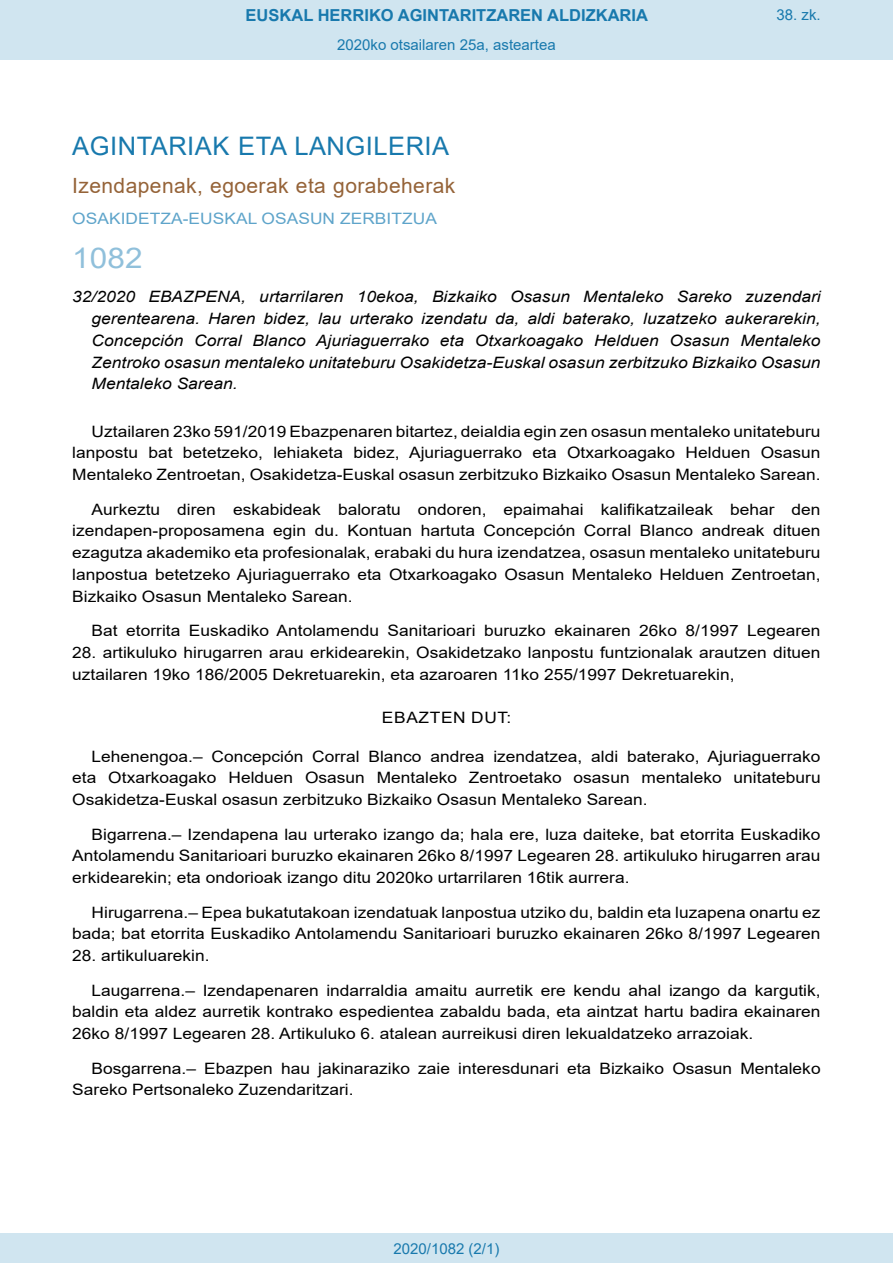
<style>
.page{position:relative;width:893px;height:1263px;background:#fff}
.page>*{position:absolute;margin:0;border:0;box-sizing:border-box;transform-origin:0 0}
.BOPVOrden{font:28.5px "Arial";color:#90c0db;scale:1.11 1}
.BOPVSeccion{font:25.5px "Arial";letter-spacing:.02em;color:#1879ad}
.BOPVSubseccion{font:21px "Arial";letter-spacing:.02em;color:#956338}
.t1{font:700 16.5px "Arial";color:#1879ad}
.BOPVDetalle{font:15.6px/21.8px "Arial";color:#000;text-align:justify;scale:1.11 1}
.BOPVTitulo{font:italic 15.6px/21.8px "Arial";color:#000;text-align:justify;scale:1.11 1}
.BOPVOrganismo{font:15.6px "Arial";letter-spacing:.005em;color:#5ea4ca;scale:1.11 1}
.BOPVClave{font:15.6px "Arial";letter-spacing:.035em;color:#000;scale:1.11 1}
.Paginacion_Centro{font:15px "Arial";color:#1879ad}
</style>
<div class="page">
<div style="left:0;top:0;width:893px;height:60px;background:#d0e5f0"></div>
<div style="left:0;top:1233px;width:893px;height:30px;background:#d0e5f0"></div>
<p class="t1" style="left:246px;top:3px;width:404px">EUSKAL HERRIKO AGINTARITZAREN ALDIZKARIA</p>
<p class="Paginacion_Centro" style="left:337px;top:35px;width:220px">2020ko otsailaren 25a, asteartea</p>
<p class="Paginacion_Centro" style="left:776px;top:5px;width:46px">38. zk.</p>
<p class="BOPVSeccion" style="left:72px;top:128px;width:378px">AGINTARIAK ETA LANGILERIA</p>
<p class="BOPVSubseccion" style="left:72px;top:171px;width:385px">Izendapenak, egoerak eta gorabeherak</p>
<p class="BOPVOrganismo" style="left:72px;top:208px;width:330px">OSAKIDETZA-EUSKAL OSASUN ZERBITZUA</p>
<p class="BOPVOrden" style="left:72px;top:238px;width:65px">1082</p>
<p class="BOPVTitulo" style="left:92px;top:286px;width:658px;text-indent:-19px">32/2020 EBAZPENA, urtarrilaren 10ekoa, Bizkaiko Osasun Mentaleko Sareko zuzendari gerentearena. Haren bidez, lau urterako izendatu da, aldi baterako, luzatzeko aukerarekin, Concepción Corral Blanco Ajuriaguerrako eta Otxarkoagako Helduen Osasun Mentaleko Zentroko osasun mentaleko unitateburu Osakidetza-Euskal osasun zerbitzuko Bizkaiko Osasun Mentaleko Sarean.</p>
<p class="BOPVDetalle" style="left:72px;top:420px;width:676px;text-indent:19px">Uztailaren 23ko 591/2019 Ebazpenaren bitartez, deialdia egin zen osasun mentaleko unitateburu lanpostu bat betetzeko, lehiaketa bidez, Ajuriaguerrako eta Otxarkoagako Helduen Osasun Mentaleko Zentroetan, Osakidetza-Euskal osasun zerbitzuko Bizkaiko Osasun Mentaleko Sarean.</p>
<p class="BOPVDetalle" style="left:72px;top:498px;width:676px;text-indent:19px">Aurkeztu diren eskabideak baloratu ondoren, epaimahai kalifikatzaileak behar den izendapen-proposamena egin du. Kontuan hartuta Concepción Corral Blanco andreak dituen ezagutza akademiko eta profesionalak, erabaki du hura izendatzea, osasun mentaleko unitateburu lanpostua betetzeko Ajuriaguerrako eta Otxarkoagako Osasun Mentaleko Helduen Zentroetan, Bizkaiko Osasun Mentaleko Sarean.</p>
<p class="BOPVDetalle" style="left:92px;top:620px;width:658px">Bat etorrita Euskadiko Antolamendu Sanitarioari buruzko ekainaren 26ko 8/1997 Legearen</p>
<p class="BOPVDetalle" style="left:72px;top:641px;width:676px">28. artikuluko hirugarren arau erkidearekin, Osakidetzako lanpostu funtzionalak arautzen dituen uztailaren 19ko 186/2005 Dekretuarekin, eta azaroaren 11ko 255/1997 Dekretuarekin,</p>
<p class="BOPVClave" style="left:382px;top:706px;width:118px">EBAZTEN DUT:</p>
<p class="BOPVDetalle" style="left:72px;top:745px;width:676px;text-indent:19px">Lehenengoa.– Concepción Corral Blanco andrea izendatzea, aldi baterako, Ajuriaguerrako eta Otxarkoagako Helduen Osasun Mentaleko Zentroetako osasun mentaleko unitateburu Osakidetza-Euskal osasun zerbitzuko Bizkaiko Osasun Mentaleko Sarean.</p>
<p class="BOPVDetalle" style="left:72px;top:823px;width:676px;text-indent:19px">Bigarrena.– Izendapena lau urterako izango da; hala ere, luza daiteke, bat etorrita Euskadiko Antolamendu Sanitarioari buruzko ekainaren 26ko 8/1997 Legearen 28. artikuluko hirugarren arau erkidearekin; eta ondorioak izango ditu 2020ko urtarrilaren 16tik aurrera.</p>
<p class="BOPVDetalle" style="left:72px;top:901px;width:676px;text-align:right">Hirugarrena.– Epea bukatutakoan izendatuak lanpostua utziko du, baldin eta luzapena onartu ez bada; bat etorrita Euskadiko Antolamendu Sanitarioari buruzko ekainaren 26ko 8/1997 Legearen</p>
<p class="BOPVDetalle" style="left:72px;top:945px;width:125px">28. artikuluarekin.</p>
<p class="BOPVDetalle" style="left:72px;top:979px;width:676px;text-indent:19px">Laugarrena.– Izendapenaren indarraldia amaitu aurretik ere kendu ahal izango da kargutik, baldin eta aldez aurretik kontrako espedientea zabaldu bada, eta aintzat hartu badira ekainaren 26ko 8/1997 Legearen 28. Artikuluko 6. atalean aurreikusi diren lekualdatzeko arrazoiak.</p>
<p class="BOPVDetalle" style="left:72px;top:1057px;width:676px;text-indent:19px">Bosgarrena.– Ebazpen hau jakinaraziko zaie interesdunari eta Bizkaiko Osasun Mentaleko<br>Sareko Pertsonaleko Zuzendaritzari.</p>
<p class="Paginacion_Centro" style="left:393px;top:1238px;width:107px">2020/1082 (2/1)</p>
</div>
